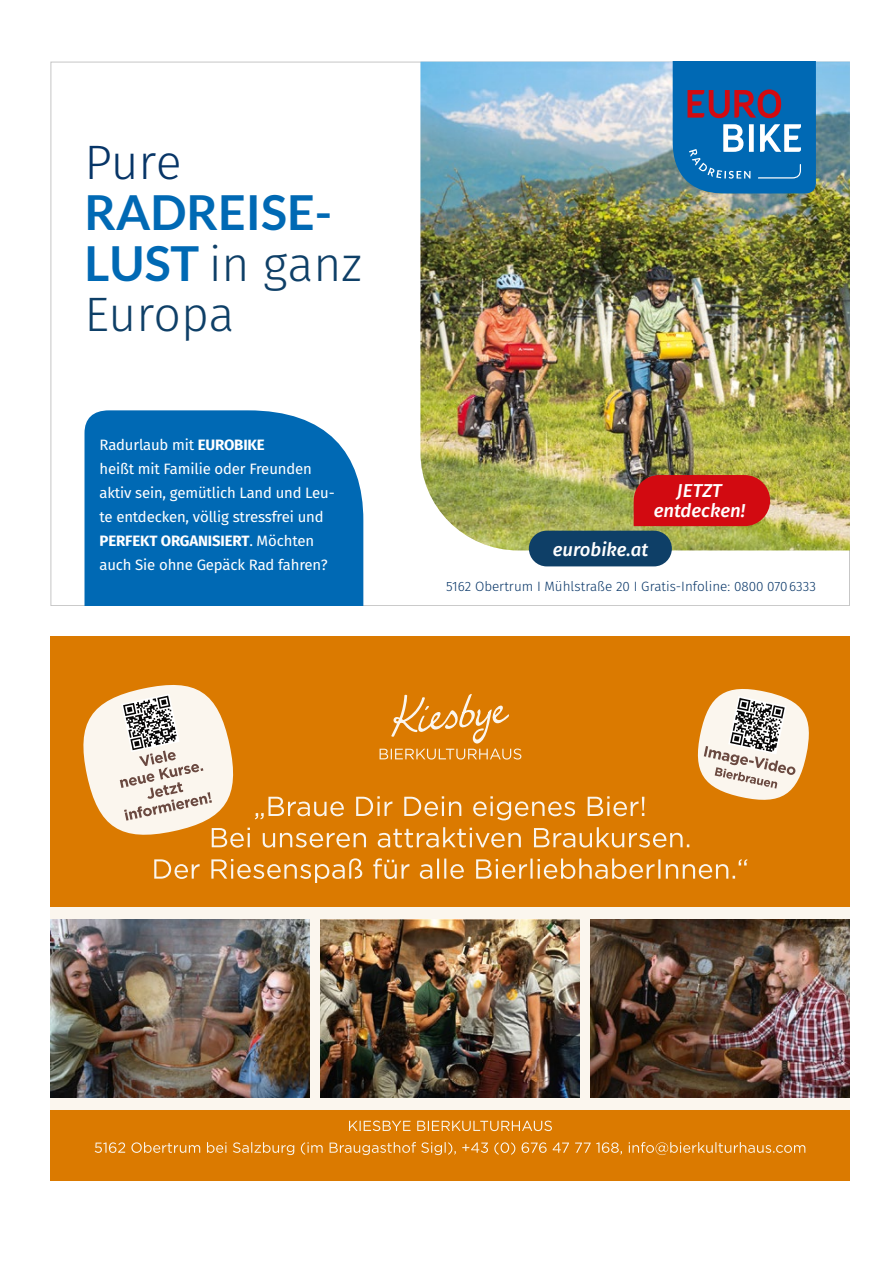
<style>
.page{position:relative;width:893px;height:1263px;background:#fff}
.page>*{position:absolute;margin:0;border:0;box-sizing:border-box;transform-origin:0 0}
.t1{font:300 48.3px/50.7px "Fira Sans";color:#0e3f67}
.t2{font:700 48.3px "Lato";color:#0069b4}
.t3{font:300 48.3px "Fira Sans";color:#073567}
.t4{font:italic 500 18.6px/20.2px "Fira Sans";color:#fff;text-align:center}
.t5{font:15px/24px "Fira Sans";letter-spacing:-.01em;color:#fff}
.t6{font:300 13.5px "Fira Sans";color:#073567}
.s1{font-family:"Lato";font-weight:700;color:#0069b4}
.s2{font-weight:700}
</style>
<div class="page">
<div style="left:85px;top:410px;width:278px;height:196px;background:#0069b4"></div>
<img style="left:420px;top:62px;width:430px;height:488px">
<div style="left:529px;top:531px;width:143px;height:35px;background:#0e3f67;border-radius:18px"></div>
<div style="left:634px;top:475px;width:136px;height:51px;background:#d20a11"></div>
<svg style="left:673px;top:62px;width:143px;height:131px;background:#226ead"></svg>
<div style="left:50px;top:906px;width:800px;height:265px;background:#fbf6ee"></div>
<div style="left:50px;top:637px;width:800px;height:270px;background:#db7a00"></div>
<svg style="left:154px;top:858px;width:593px;height:25px"></svg>
<div style="left:50px;top:1110px;width:800px;height:71px;background:#db7a00"></div>
<svg style="left:95px;top:1142px;width:710px;height:13px"></svg>
<svg style="left:349px;top:1120px;width:203px;height:11px"></svg>
<img style="left:590px;top:919px;width:260px;height:179px">
<img style="left:50px;top:919px;width:260px;height:179px">
<svg style="left:83px;top:685px;width:726px;height:163px"></svg>
<img style="left:320px;top:919px;width:260px;height:179px">
<h1 class="t3" style="left:85px;top:128px;width:99px">Pure</h1>
<h1 class="t2" style="left:85px;top:185px;width:249px">RADREISE-</h1>
<h1 class="t1" style="left:85px;top:238px;width:279px"><span class="s1">LUST</span> in ganz<br>Europa</h1>
<p class="t5" style="left:99px;top:432px;width:237px">Radurlaub mit <span class="s2">EUROBIKE<br></span>heißt mit Familie oder Freunden aktiv sein, gemütlich Land und Leu&shy;te entdecken, völlig stressfrei und<br><span class="s2">PERFEKT ORGANISIERT</span>. Möchten auch Sie ohne Gepäck Rad fahren?</p>
<p class="t4" style="left:654px;top:479px;width:93px">JETZT entdecken!</p>
<p class="t4" style="left:553px;top:538px;width:97px">eurobike.at</p>
<p class="t6" style="left:446px;top:576px;width:371px">5162 Obertrum I Mühlstraße 20 I Gratis-Infoline: 0800 0706333</p>
</div>
